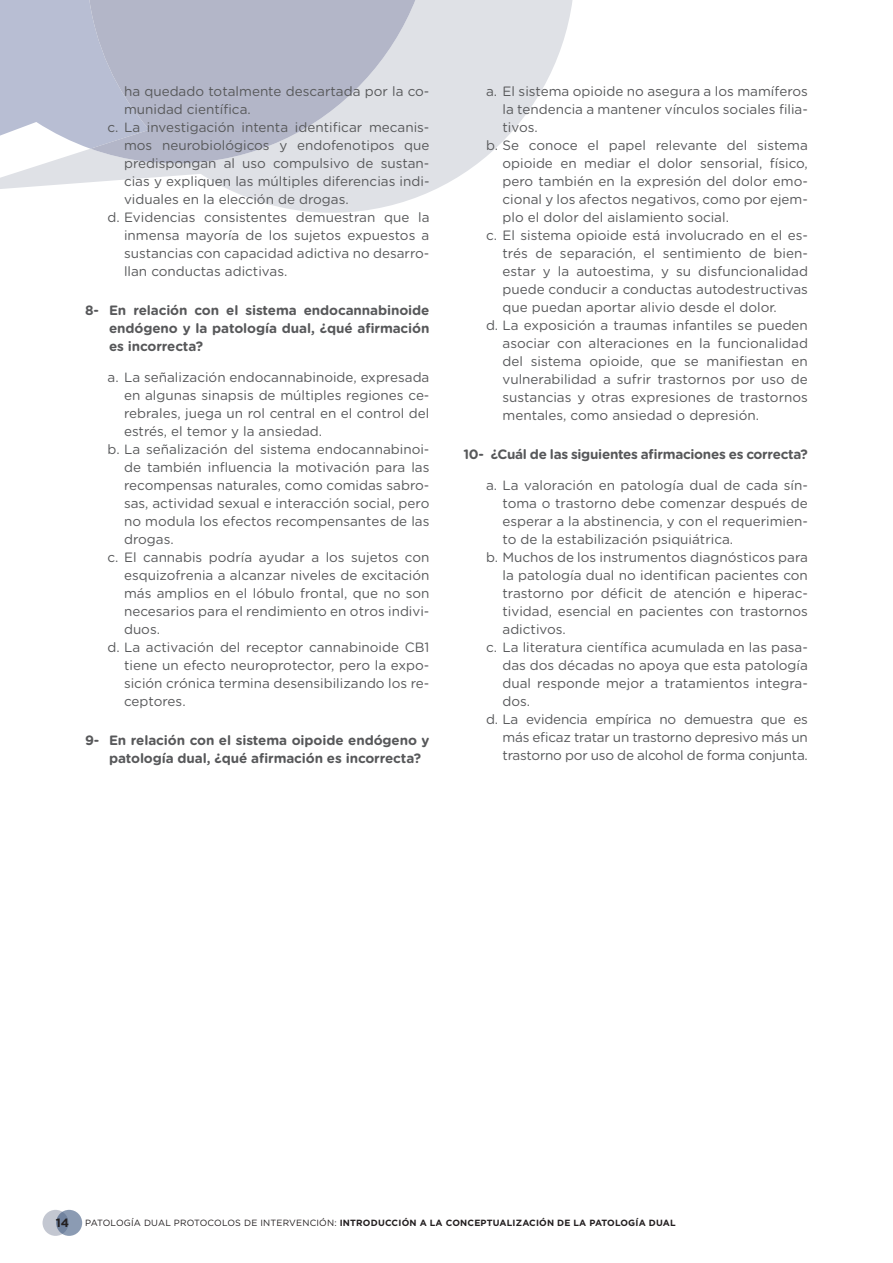
<style>
.page{position:relative;width:893px;height:1263px;background:#fff}
.page>*{position:absolute;margin:0;border:0;box-sizing:border-box;transform-origin:0 0}
.t1{font:13.5px "Gotham Rounded";color:#57585a}
.t2{font:700 13.5px/18px "Gotham Rounded";letter-spacing:-.01em;color:#57585a;text-align:justify}
.t3{font:13.5px "Gotham Rounded";letter-spacing:-.02em;color:#57585a}
.t4{font:700 12px "Gotham";color:#231f20}
.t5{font:700 9px "Gotham";letter-spacing:.02em;color:#231f20}
.s1{font-weight:400}
</style>
<div class="page">
<div style="left:43px;top:1210px;width:26px;height:26px;background:#c3c7d1;border-radius:50%"></div>
<svg style="left:56px;top:1210px;width:26px;height:26px"></svg>
<svg style="left:0;top:0;width:573px;height:213px;fill:#dfe1e6"></svg>
<svg style="left:0;top:0;width:73px;height:164px;fill:#b8bed3"></svg>
<svg style="left:73px;top:0;width:377px;height:166px;fill:#b3b6c8"></svg>
<p class="t1" style="left:124px;top:82px;width:307px">ha quedado totalmente descartada por la co-</p>
<p class="t1" style="left:124px;top:100px;width:128px">munidad científica.</p>
<p class="t1" style="left:108px;top:118px;width:323px">c. La investigación intenta identificar mecanis-</p>
<p class="t1" style="left:124px;top:136px;width:307px">mos neurobiológicos y endofenotipos que</p>
<p class="t1" style="left:124px;top:154px;width:307px">predispongan al uso compulsivo de sustan-</p>
<p class="t1" style="left:124px;top:172px;width:307px">cias y expliquen las múltiples diferencias indi-</p>
<p class="t1" style="left:124px;top:190px;width:226px">viduales en la elección de drogas.</p>
<p class="t1" style="left:108px;top:208px;width:323px">d. Evidencias consistentes demuestran que la</p>
<p class="t1" style="left:124px;top:226px;width:307px">inmensa mayoría de los sujetos expuestos a</p>
<p class="t1" style="left:124px;top:244px;width:307px">sustancias con capacidad adictiva no desarro-</p>
<p class="t1" style="left:124px;top:262px;width:165px">llan conductas adictivas.</p>
<p class="t2" style="left:109px;top:301px;width:322px;text-indent:-24px">8- En relación con el sistema endocannabinoide endógeno y la patología dual, ¿qué afirmación es incorrecta?</p>
<p class="t1" style="left:108px;top:368px;width:323px">a. La señalización endocannabinoide, expresada</p>
<p class="t1" style="left:124px;top:386px;width:307px">en algunas sinapsis de múltiples regiones ce-</p>
<p class="t1" style="left:124px;top:404px;width:307px">rebrales, juega un rol central en el control del</p>
<p class="t1" style="left:124px;top:422px;width:200px">estrés, el temor y la ansiedad.</p>
<p class="t1" style="left:108px;top:440px;width:323px">b. La señalización del sistema endocannabinoi-</p>
<p class="t1" style="left:124px;top:458px;width:307px">de también influencia la motivación para las</p>
<p class="t1" style="left:124px;top:476px;width:307px">recompensas naturales, como comidas sabro-</p>
<p class="t1" style="left:124px;top:494px;width:307px">sas, actividad sexual e interacción social, pero</p>
<p class="t1" style="left:124px;top:512px;width:307px">no modula los efectos recompensantes de las</p>
<p class="t1" style="left:124px;top:530px;width:51px">drogas.</p>
<p class="t1" style="left:108px;top:548px;width:323px">c. El cannabis podría ayudar a los sujetos con</p>
<p class="t1" style="left:124px;top:566px;width:307px">esquizofrenia a alcanzar niveles de excitación</p>
<p class="t1" style="left:124px;top:584px;width:307px">más amplios en el lóbulo frontal, que no son</p>
<p class="t1" style="left:124px;top:602px;width:307px">necesarios para el rendimiento en otros indivi-</p>
<p class="t1" style="left:124px;top:620px;width:38px">duos.</p>
<p class="t1" style="left:108px;top:638px;width:323px">d. La activación del receptor cannabinoide CB1</p>
<p class="t1" style="left:124px;top:656px;width:307px">tiene un efecto neuroprotector, pero la expo-</p>
<p class="t1" style="left:124px;top:674px;width:307px">sición crónica termina desensibilizando los re-</p>
<p class="t1" style="left:124px;top:692px;width:63px">ceptores.</p>
<p class="t2" style="left:109px;top:731px;width:322px;text-indent:-24px">9- En relación con el sistema oipoide endógeno y patología dual, ¿qué afirmación es incorrecta?</p>
<p class="t1" style="left:486px;top:82px;width:323px">a. El sistema opioide no asegura a los mamíferos</p>
<p class="t1" style="left:502px;top:100px;width:307px">la tendencia a mantener vínculos sociales filia-</p>
<p class="t1" style="left:502px;top:118px;width:37px">tivos.</p>
<p class="t1" style="left:486px;top:136px;width:323px">b. Se conoce el papel relevante del sistema</p>
<p class="t1" style="left:502px;top:154px;width:307px">opioide en mediar el dolor sensorial, físico,</p>
<p class="t1" style="left:502px;top:172px;width:307px">pero también en la expresión del dolor emo-</p>
<p class="t1" style="left:502px;top:190px;width:307px">cional y los afectos negativos, como por ejem-</p>
<p class="t1" style="left:502px;top:208px;width:228px">plo el dolor del aislamiento social.</p>
<p class="t1" style="left:486px;top:226px;width:323px">c. El sistema opioide está involucrado en el es-</p>
<p class="t1" style="left:502px;top:244px;width:307px">trés de separación, el sentimiento de bien-</p>
<p class="t1" style="left:502px;top:262px;width:307px">estar y la autoestima, y su disfuncionalidad</p>
<p class="t1" style="left:502px;top:280px;width:307px">puede conducir a conductas autodestructivas</p>
<p class="t1" style="left:502px;top:298px;width:276px">que puedan aportar alivio desde el dolor.</p>
<p class="t1" style="left:486px;top:316px;width:323px">d. La exposición a traumas infantiles se pueden</p>
<p class="t1" style="left:502px;top:334px;width:307px">asociar con alteraciones en la funcionalidad</p>
<p class="t1" style="left:502px;top:352px;width:307px">del sistema opioide, que se manifiestan en</p>
<p class="t1" style="left:502px;top:370px;width:307px">vulnerabilidad a sufrir trastornos por uso de</p>
<p class="t1" style="left:502px;top:388px;width:307px">sustancias y otras expresiones de trastornos</p>
<p class="t1" style="left:502px;top:406px;width:258px">mentales, como ansiedad o depresión.</p>
<p class="t2" style="left:463px;top:445px;width:346px">10- ¿Cuál de las siguientes afirmaciones es correcta?</p>
<p class="t1" style="left:486px;top:476px;width:323px">a. La valoración en patología dual de cada sín-</p>
<p class="t1" style="left:502px;top:494px;width:307px">toma o trastorno debe comenzar después de</p>
<p class="t1" style="left:502px;top:512px;width:307px">esperar a la abstinencia, y con el requerimien-</p>
<p class="t1" style="left:502px;top:530px;width:232px">to de la estabilización psiquiátrica.</p>
<p class="t1" style="left:486px;top:548px;width:323px">b. Muchos de los instrumentos diagnósticos para</p>
<p class="t1" style="left:502px;top:566px;width:307px">la patología dual no identifican pacientes con</p>
<p class="t1" style="left:502px;top:584px;width:307px">trastorno por déficit de atención e hiperac-</p>
<p class="t1" style="left:502px;top:602px;width:307px">tividad, esencial en pacientes con trastornos</p>
<p class="t1" style="left:502px;top:620px;width:65px">adictivos.</p>
<p class="t1" style="left:486px;top:638px;width:323px">c. La literatura científica acumulada en las pasa-</p>
<p class="t1" style="left:502px;top:656px;width:307px">das dos décadas no apoya que esta patología</p>
<p class="t1" style="left:502px;top:674px;width:307px">dual responde mejor a tratamientos integra-</p>
<p class="t1" style="left:502px;top:692px;width:29px">dos.</p>
<p class="t3" style="left:486px;top:710px;width:323px">d. La evidencia empírica no demuestra que es</p>
<p class="t3" style="left:502px;top:728px;width:307px">más eficaz tratar un trastorno depresivo más un</p>
<p class="t3" style="left:502px;top:746px;width:307px">trastorno por uso de alcohol de forma conjunta.</p>
<p class="t4" style="left:56px;top:1215px;width:15px">14</p>
<p class="t5" style="left:85px;top:1217px;width:592px"><span class="s1">PATOLOGÍA DUAL PROTOCOLOS DE INTERVENCIÓN:</span> INTRODUCCIÓN A LA CONCEPTUALIZACIÓN DE LA PATOLOGÍA DUAL</p>
</div>
